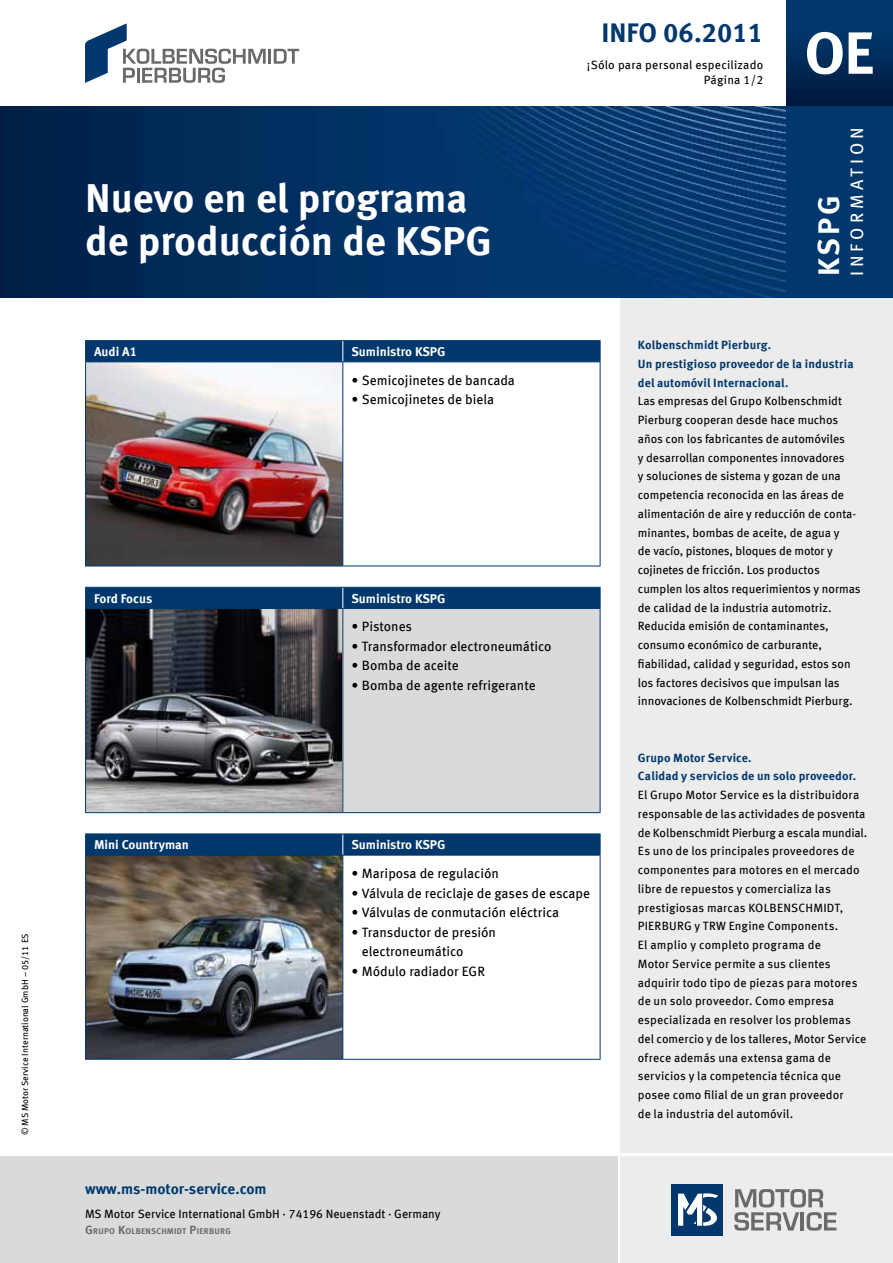
<style>
.page{position:relative;width:893px;height:1263px;background:#fff}
.page>*{position:absolute;margin:0;border:0;box-sizing:border-box;transform-origin:0 0}
.t1{font:700 40.5px/43.5px "Meta OFC";color:#fff}
.t2{font:700 30px "Meta OFC";color:#fff}
.t3{font:700 27px "Meta OFC";color:#00386d}
.t4{font:18px "Meta OFC";letter-spacing:.225em;color:#fff}
.t5{font:700 15px "Meta OFC";color:#00386d}
.t6{font:13.5px/19.5px "Meta OFC";color:#000}
.t7{font:700 12.75px "Meta OFC";color:#fff}
.t8{font:12px/18.8px "Meta OFC";color:#000}
.t9{font:700 12px/18.8px "Meta OFC";letter-spacing:.01em;color:#00386d}
.t10{font:12px/15px "Meta OFC";letter-spacing:.02em;color:#000;text-align:right}
.t11{font:9px "Meta OFC";color:#000}
.t12{font:700 8.4px "Meta OFC";letter-spacing:.03em;color:#6a6a69}
.s1{font-size:12px}
</style>
<div class="page">
<div style="left:621px;top:298px;width:272px;height:855px;background:#ececec"></div>
<img style="left:0;top:106px;width:787px;height:192px">
<div style="left:621px;top:1157px;width:272px;height:106px;background:#ececec"></div>
<div style="left:0;top:1157px;width:617px;height:106px;background:#d9dada"></div>
<div style="left:672px;top:1184px;width:51px;height:51px;background:#00386d"></div>
<svg style="left:678px;top:1193px;width:40px;height:33px"></svg>
<svg style="left:734px;top:1189px;width:102px;height:42px"></svg>
<hr style="left:268px;top:49px;width:3px;height:15px;background:#6a6a69">
<svg style="left:274px;top:49px;width:25px;height:15px"></svg>
<svg style="left:85px;top:23px;width:181px;height:60px"></svg>
<div style="left:787px;top:0;width:106px;height:106px;background:linear-gradient(to bottom,#003e78,#001a3f)"></div>
<svg style="left:807px;top:32px;width:66px;height:42px"></svg>
<div style="left:787px;top:106px;width:106px;height:192px;background:#00386d"></div>
<div style="left:86px;top:341px;width:514px;height:20px;background:#00386d"></div>
<img style="left:86px;top:362px;width:514px;height:697px">
<div style="left:343px;top:608px;width:257px;height:205px;background:#d9dada"></div>
<svg style="left:342px;top:341px;width:1px;height:20px"></svg>
<svg style="left:342px;top:813px;width:1px;height:42px"></svg>
<hr style="left:342px;top:362px;width:1px;height:204px;background:#00386d">
<hr style="left:342px;top:609px;width:1px;height:203px;background:#00386d">
<hr style="left:342px;top:855px;width:1px;height:204px;background:#00386d">
<svg style="left:342px;top:567px;width:1px;height:41px"></svg>
<hr style="left:85px;top:362px;width:1px;height:204px;background:#00386d">
<hr style="left:600px;top:362px;width:1px;height:204px;background:#00386d">
<hr style="left:85px;top:566px;width:258px;height:1px;background:#00386d">
<hr style="left:343px;top:566px;width:257px;height:1px;background:#00386d">
<hr style="left:85px;top:340px;width:258px;height:1px;background:#00386d">
<svg style="left:85px;top:341px;width:1px;height:20px"></svg>
<hr style="left:343px;top:340px;width:257px;height:1px;background:#00386d">
<svg style="left:600px;top:341px;width:1px;height:20px"></svg>
<hr style="left:85px;top:361px;width:258px;height:1px;background:#00386d">
<hr style="left:343px;top:361px;width:257px;height:1px;background:#00386d">
<hr style="left:85px;top:609px;width:1px;height:203px;background:#00386d">
<hr style="left:600px;top:609px;width:1px;height:203px;background:#00386d">
<hr style="left:85px;top:812px;width:258px;height:1px;background:#00386d">
<hr style="left:343px;top:812px;width:257px;height:1px;background:#00386d">
<hr style="left:85px;top:855px;width:258px;height:1px;background:#00386d">
<hr style="left:343px;top:855px;width:257px;height:1px;background:#00386d">
<hr style="left:85px;top:833px;width:258px;height:1px;background:#00386d">
<svg style="left:85px;top:834px;width:1px;height:21px"></svg>
<hr style="left:343px;top:833px;width:257px;height:1px;background:#00386d">
<svg style="left:600px;top:834px;width:1px;height:21px"></svg>
<hr style="left:85px;top:855px;width:1px;height:204px;background:#00386d">
<hr style="left:600px;top:855px;width:1px;height:204px;background:#00386d">
<hr style="left:85px;top:587px;width:258px;height:1px;background:#00386d">
<svg style="left:85px;top:566px;width:1px;height:42px"></svg>
<hr style="left:343px;top:587px;width:257px;height:1px;background:#00386d">
<svg style="left:600px;top:566px;width:1px;height:42px"></svg>
<hr style="left:85px;top:608px;width:258px;height:1px;background:#00386d">
<hr style="left:343px;top:608px;width:257px;height:1px;background:#00386d">
<hr style="left:85px;top:1059px;width:258px;height:1px;background:#00386d">
<hr style="left:343px;top:1059px;width:257px;height:1px;background:#00386d">
<p class="t11" style="left:19px;top:1135px;width:203px;rotate:-90deg">© MS Motor Service International GmbH – 05/11 ES</p>
<h1 class="t1" style="left:85px;top:176px;width:408px">Nuevo en el programa de producción de KSPG</h1>
<p class="t7" style="left:94px;top:344px;width:44px">Audi A1</p>
<p class="t7" style="left:351px;top:344px;width:96px">Suministro KSPG</p>
<p class="t6" style="left:351px;top:370px;width:165px">• Semicojinetes de bancada</p>
<p class="t6" style="left:351px;top:390px;width:144px">• Semicojinetes de biela</p>
<p class="t7" style="left:94px;top:590px;width:60px">Ford Focus</p>
<p class="t7" style="left:351px;top:590px;width:96px">Suministro KSPG</p>
<p class="t6" style="left:351px;top:617px;width:62px">• Pistones</p>
<p class="t6" style="left:351px;top:637px;width:202px">• Transformador electroneumático</p>
<p class="t6" style="left:351px;top:656px;width:109px">• Bomba de aceite</p>
<p class="t6" style="left:351px;top:676px;width:186px">• Bomba de agente refrigerante</p>
<h3 class="t3" style="left:601px;top:15px;width:163px">INFO 06.2011</h3>
<p class="t10" style="left:587px;top:57px;width:178px">¡Sólo para personal especilizado<br>Página 1/2</p>
<h2 class="t2" style="left:810px;top:276px;width:78px;rotate:-90deg">kspg</h2>
<h3 class="t4" style="left:846px;top:276px;width:150px;rotate:-90deg">In form aTION</h3>
<p class="t9" style="left:638px;top:336px;width:217px">Kolbenschmidt Pierburg.<br>Un prestigioso proveedor de la industria del automóvil Internacional.</p>
<p class="t8" style="left:638px;top:392px;width:224px">Las empresas del Grupo Kolbenschmidt Pierburg cooperan desde hace muchos años con los fabricantes de automóviles<br>y desarrollan componentes innovadores<br>y soluciones de sistema y gozan de una competencia reconocida en las áreas de alimentación de aire y reducción de conta&shy;minantes, bombas de aceite, de agua y<br>de vacío, pistones, bloques de motor y cojinetes de fricción. Los productos cumplen los altos requerimientos y normas de calidad de la industria automotriz.<br>Reducida emisión de contaminantes, consumo económico de carburante, fiabilidad, calidad y seguridad, estos son los factores decisivos que impulsan las innovaciones de Kolbenschmidt Pierburg.</p>
<p class="t7" style="left:94px;top:837px;width:96px">Mini Countryman</p>
<p class="t7" style="left:351px;top:837px;width:96px">Suministro KSPG</p>
<p class="t6" style="left:351px;top:864px;width:149px">• Mariposa de regulación</p>
<p class="t6" style="left:351px;top:883px;width:240px">• Válvula de reciclaje de gases de escape</p>
<p class="t6" style="left:351px;top:903px;width:209px">• Válvulas de conmutación eléctrica</p>
<p class="t6" style="left:362px;top:922px;width:135px;text-indent:-11px">• Transductor de presión electroneumático</p>
<p class="t6" style="left:351px;top:961px;width:134px">• Módulo radiador EGR</p>
<p class="t5" style="left:85px;top:1179px;width:183px">www.ms-motor-service.com</p>
<p class="t8" style="left:85px;top:1204px;width:357px">MS Motor Service International GmbH · 74196 Neuenstadt · Germany</p>
<p class="t12" style="left:85px;top:1226px;width:146px"><span class="s1">G</span>RUPO <span class="s1">K</span>OLBENSCHMIDT <span class="s1">P</span>IERBURG</p>
<p class="t9" style="left:638px;top:748px;width:220px">Grupo Motor Service.<br>Calidad y servicios de un solo proveedor.</p>
<p class="t8" style="left:638px;top:786px;width:231px">El Grupo Motor Service es la distribuidora responsable de las actividades de posventa de Kolbenschmidt Pierburg a escala mundial.<br>Es uno de los principales proveedores de componentes para motores en el mercado libre de repuestos y comercializa las prestigiosas marcas KOLBENSCHMIDT, PIERBURG y TRW Engine Components.<br>El amplio y completo programa de<br>Motor Service permite a sus clientes adquirir todo tipo de piezas para motores de un solo proveedor. Como empresa especializada en resolver los problemas del comercio y de los talleres, Motor Service ofrece además una extensa gama de servicios y la competencia técnica que posee como filial de un gran proveedor<br>de la industria del automóvil.</p>
</div>
